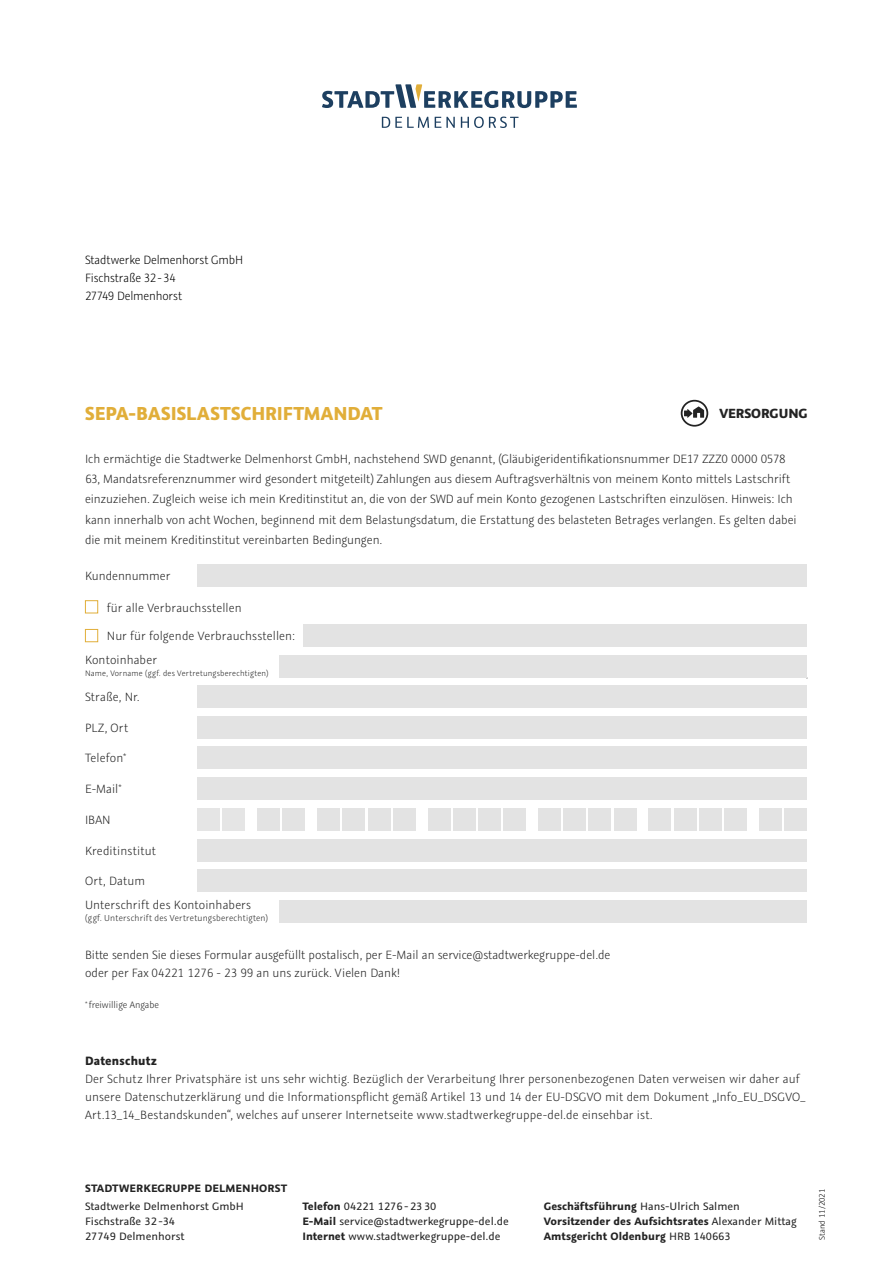
<style>
.page{position:relative;width:893px;height:1263px;background:#fff}
.page>*{position:absolute;margin:0;border:0;box-sizing:border-box;transform-origin:0 0}
.t1{font:700 21px "Graublau Sans Display";color:#e1ae39}
.t2{font:700 14.85px "Graublau Sans Display";color:#232323}
.t3{font:300 13.5px/20.2px "Graublau Sans Display";letter-spacing:.005em;color:#232323}
.t4{font:300 13.5px/18px "Graublau Sans Display";letter-spacing:-.01em;color:#000}
.t5{font:700 13.5px "Graublau Sans Display";letter-spacing:.02em;color:#232323}
.t6{font:12px/15px "Graublau Sans";color:#232323}
.t7{font:700 12px/15px "Graublau Sans";color:#232323}
.t8{font:300 10.5px "Graublau Sans Display";color:#232323}
.t9{font:300 9.75px "Graublau Sans Display";letter-spacing:.03em;color:#232323}
.t10{font:300 9px "Graublau Sans Display";letter-spacing:.025em;color:#232323}
.t11{font:300 9px "Graublau Sans Display";color:#000}
.s1{font-weight:700}
.s2{font-weight:400}
</style>
<div class="page">
<div style="left:198px;top:565px;width:609px;height:22px;background:#e3e3e3"></div>
<div style="left:85px;top:600px;width:13px;height:13px;background:#fff;border:1px solid #e1ae39"></div>
<div style="left:85px;top:629px;width:13px;height:13px;background:#fff;border:1px solid #e1ae39"></div>
<div style="left:303px;top:624px;width:504px;height:23px;background:#e3e3e3"></div>
<div style="left:279px;top:655px;width:528px;height:22px;background:#e3e3e3"></div>
<div style="left:198px;top:685px;width:609px;height:22px;background:#e3e3e3"></div>
<div style="left:198px;top:716px;width:609px;height:22px;background:#e3e3e3"></div>
<div style="left:198px;top:747px;width:609px;height:22px;background:#e3e3e3"></div>
<div style="left:198px;top:777px;width:609px;height:23px;background:#e3e3e3"></div>
<div style="left:197px;top:808px;width:23px;height:22px;background:#e5e5e5"></div>
<div style="left:223px;top:808px;width:22px;height:22px;background:#e5e5e5"></div>
<div style="left:258px;top:808px;width:22px;height:22px;background:#e3e3e3"></div>
<div style="left:283px;top:808px;width:22px;height:22px;background:#e3e3e3"></div>
<div style="left:318px;top:808px;width:22px;height:22px;background:#e3e3e3"></div>
<div style="left:343px;top:808px;width:22px;height:22px;background:#e3e3e3"></div>
<div style="left:368px;top:808px;width:22px;height:22px;background:#e3e3e3"></div>
<div style="left:393px;top:808px;width:22px;height:22px;background:#e3e3e3"></div>
<div style="left:428px;top:808px;width:22px;height:22px;background:#e3e3e3"></div>
<div style="left:453px;top:808px;width:22px;height:22px;background:#e3e3e3"></div>
<div style="left:478px;top:808px;width:22px;height:22px;background:#e3e3e3"></div>
<div style="left:504px;top:808px;width:22px;height:22px;background:#e3e3e3"></div>
<div style="left:538px;top:808px;width:23px;height:22px;background:#e3e3e3"></div>
<div style="left:564px;top:808px;width:22px;height:22px;background:#e3e3e3"></div>
<div style="left:589px;top:808px;width:22px;height:22px;background:#e3e3e3"></div>
<div style="left:614px;top:808px;width:22px;height:22px;background:#e3e3e3"></div>
<div style="left:649px;top:808px;width:22px;height:22px;background:#e3e3e3"></div>
<div style="left:674px;top:808px;width:22px;height:22px;background:#e3e3e3"></div>
<div style="left:699px;top:808px;width:22px;height:22px;background:#e3e3e3"></div>
<div style="left:724px;top:808px;width:22px;height:22px;background:#e3e3e3"></div>
<div style="left:759px;top:808px;width:22px;height:22px;background:#e3e3e3"></div>
<div style="left:784px;top:808px;width:23px;height:22px;background:#e3e3e3"></div>
<div style="left:198px;top:839px;width:609px;height:22px;background:#e3e3e3"></div>
<div style="left:198px;top:870px;width:609px;height:22px;background:#e3e3e3"></div>
<div style="left:279px;top:901px;width:528px;height:22px;background:#e3e3e3"></div>
<svg style="left:681px;top:400px;width:27px;height:27px"></svg>
<svg style="left:322px;top:84px;width:254px;height:24px"></svg>
<svg style="left:382px;top:117px;width:137px;height:11px"></svg>
<p class="t4" style="left:85px;top:251px;width:160px">Stadtwerke Delmenhorst GmbH<br>Fischstraße 32-34<br>27749 Delmenhorst</p>
<h1 class="t1" style="left:85px;top:400px;width:299px">SEPA-BASISLASTSCHRIFTMANDAT</h1>
<p class="t3" style="left:85px;top:448px;width:713px">Ich ermächtige die Stadtwerke Delmenhorst GmbH, nachstehend SWD genannt, (Gläubigeridentifikationsnummer DE17 ZZZ0 0000 0578<br>63, Mandatsreferenznummer wird gesondert mitgeteilt) Zahlungen aus diesem Auftragsverhältnis von meinem Konto mittels Lastschrift einzuziehen. Zugleich weise ich mein Kreditinstitut an, die von der SWD auf mein Konto gezogenen Lastschriften einzulösen. Hinweis: Ich kann innerhalb von acht Wochen, beginnend mit dem Belastungsdatum, die Erstattung des belasteten Betrages verlangen. Es gelten dabei die mit meinem Kreditinstitut vereinbarten Bedingungen.</p>
<p class="t3" style="left:85px;top:566px;width:87px">Kundennummer</p>
<p class="t3" style="left:107px;top:593px;width:189px;line-height:28.3px">für alle Verbrauchsstellen<br>Nur für folgende Verbrauchsstellen:</p>
<p class="t3" style="left:85px;top:649px;width:73px">Kontoinhaber</p>
<p class="t10" style="left:85px;top:668px;width:185px">Name, Vorname (ggf. des Vertretungsberechtigten)</p>
<p class="t3" style="left:85px;top:686px;width:56px">Straße, Nr.</p>
<p class="t3" style="left:85px;top:717px;width:45px">PLZ, Ort</p>
<p class="t3" style="left:85px;top:748px;width:43px">Telefon<sup>*</sup></p>
<p class="t3" style="left:85px;top:779px;width:38px">E-Mail<sup>*</sup></p>
<p class="t3" style="left:85px;top:809px;width:27px">IBAN</p>
<p class="t3" style="left:85px;top:840px;width:72px">Kreditinstitut</p>
<p class="t3" style="left:85px;top:869px;width:168px;line-height:24px">Ort, Datum<br>Unterschrift des Kontoinhabers</p>
<p class="t9" style="left:85px;top:912px;width:184px">(ggf. Unterschrift des Vertretungsberechtigten)</p>
<p class="t3" style="left:85px;top:946px;width:527px;line-height:18px">Bitte senden Sie dieses Formular ausgefüllt postalisch, per E-Mail an service@stadtwerkegruppe-del.de oder per Fax 04221 1276 - 23 99 an uns zurück. Vielen Dank!</p>
<p class="t8" style="left:85px;top:999px;width:76px"><sup>*</sup> freiwillige Angabe</p>
<p class="t2" style="left:719px;top:404px;width:90px">VERSORGUNG</p>
<p class="t5" style="left:85px;top:1052px;width:73px">Datenschutz</p>
<p class="t3" style="left:85px;top:1069px;width:722px;line-height:18px">Der Schutz Ihrer Privatsphäre ist uns sehr wichtig. Bezüglich der Verarbeitung Ihrer personenbezogenen Daten verweisen wir daher auf unsere Datenschutzerklärung und die Informationspflicht gemäß Artikel 13 und 14 der EU-DSGVO mit dem Dokument „Info_EU_DSGVO_<br>Art.13_14_Bestandskunden“, welches auf unserer Internetseite www.stadtwerkegruppe-del.de einsehbar ist.</p>
<p class="t7" style="left:85px;top:1181px;width:204px">STADTWERKEGRUPPE DELMENHORST</p>
<p class="t6" style="left:85px;top:1198px;width:160px">Stadtwerke Delmenhorst GmbH<br>Fischstraße 32-34<br>27749 Delmenhorst</p>
<p class="t6" style="left:302px;top:1198px;width:208px"><span class="s1">Telefon</span> 04221 1276-2330<br><span class="s1">E-Mail</span> service@stadtwerkegruppe-del.de<br><span class="s1">Internet</span> www.stadtwerkegruppe-del.de</p>
<p class="t7" style="left:544px;top:1198px;width:254px">Geschäftsführung <span class="s2">Hans-Ulrich Salmen<br></span>Vorsitzender des Aufsichtsrates <span class="s2">Alexander Mittag<br></span>Amtsgericht Oldenburg <span class="s2">HRB 140663</span></p>
<p class="t11" style="left:817px;top:1239px;width:52px;rotate:-90deg">Stand 11/2021</p>
</div>
